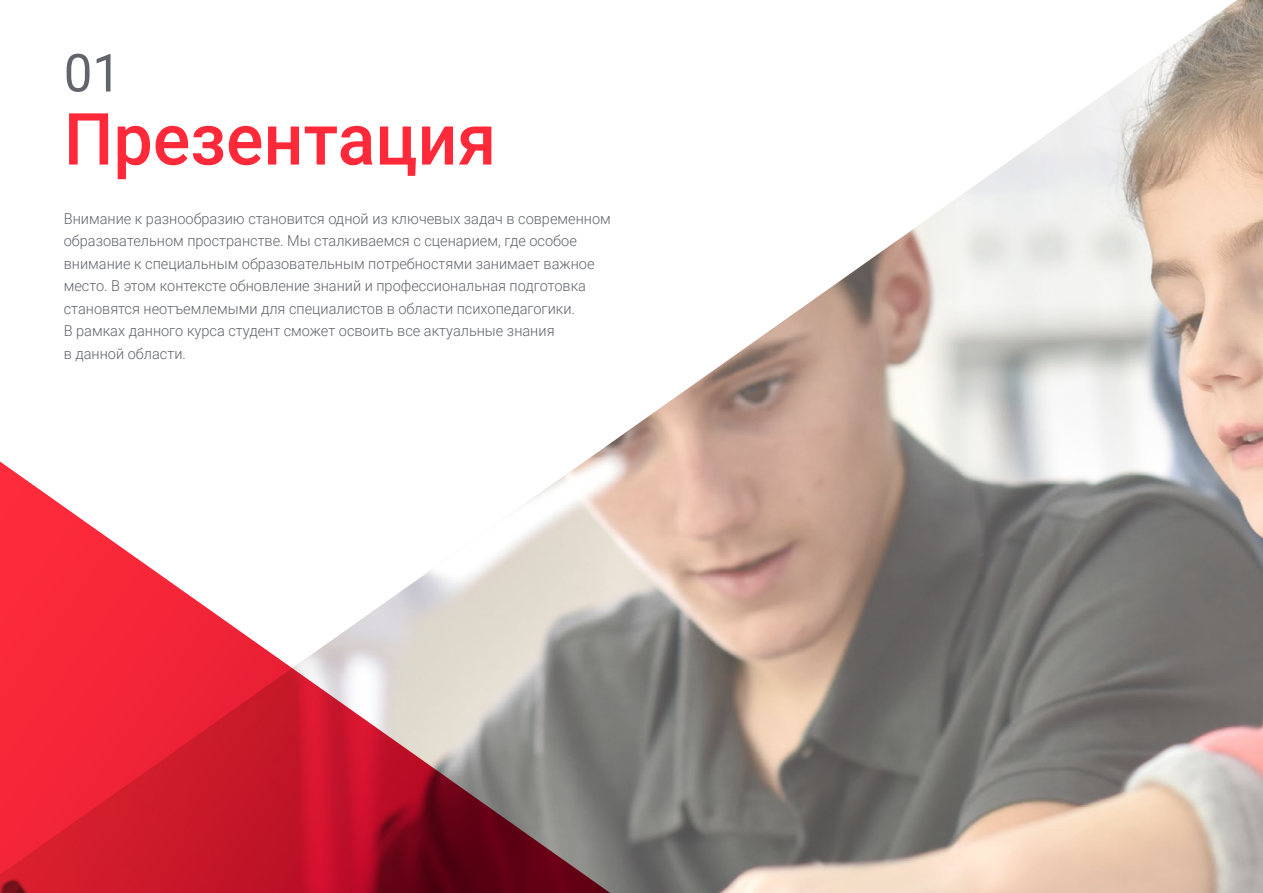
<style>
.page{position:relative;width:1263px;height:893px;background:#fff}
.page>*{position:absolute;margin:0;border:0;box-sizing:border-box;transform-origin:0 0}
.t1{font:500 72px "Roboto";color:#ff293a}
.t2{font:52.5px "Roboto";color:#61646a}
.t3{font:300 15px/22.5px "Roboto";color:#61646a}
</style>
<div class="page">
<img style="left:606px;top:0;width:657px;height:893px">
<svg style="left:0;top:446px;width:640px;height:447px"></svg>
<h2 class="t2" style="left:64px;top:36px;width:59px">01</h2>
<h1 class="t1" style="left:64px;top:89px;width:434px">Презентация</h1>
<p class="t3" style="left:64px;top:207px;width:549px">Внимание к разнообразию становится одной из ключевых задач в современном образовательном пространстве. Мы сталкиваемся с сценарием, где особое внимание к специальным образовательным потребностями занимает важное место. В этом контексте обновление знаний и профессиональная подготовка становятся неотъемлемыми для специалистов в области психопедагогики.<br>В рамках данного курса студент сможет освоить все актуальные знания<br>в данной области.</p>
</div>
